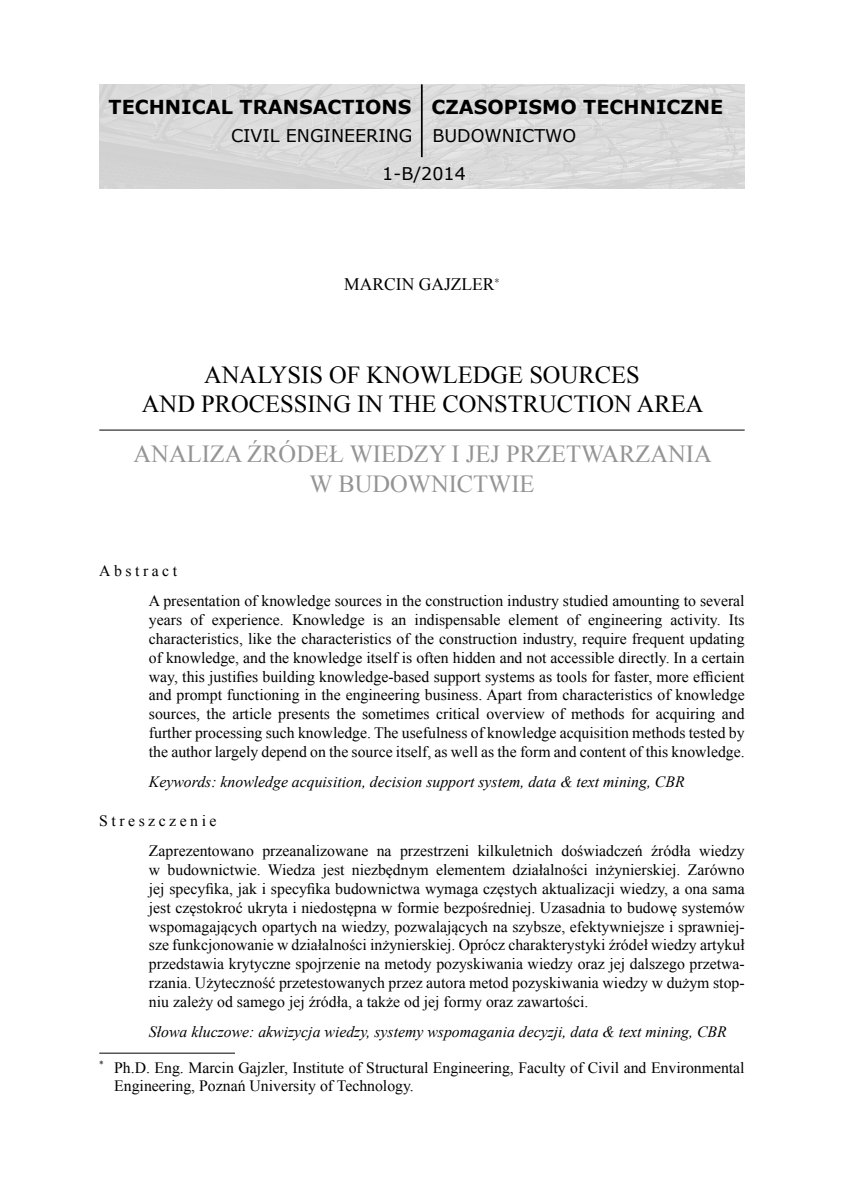
<style>
.page{position:relative;width:844px;height:1191px;background:#fff}
.page>*{position:absolute;margin:0;border:0;box-sizing:border-box;transform-origin:0 0}
.tytul_artykulu{font:24.5px/29.4px "Times New Roman";color:#000;text-align:center}
.tytul_artykulu-2{font:24.5px/29.4px "Times New Roman";color:#949494;text-align:center}
.t1{font:700 19.25px "Verdana";color:#000}
.t2{font:17.5px "Verdana";color:#000}
.autor{font:17.5px "Times New Roman";color:#000}
.streszczenie_tekst{font:15.75px/18.9px "Times New Roman";color:#000;text-align:justify}
.slowa_kluczowe{font:italic 15.75px "Times New Roman";color:#000}
.przypis_cz{font:15.75px/18.9px "Times New Roman";color:#000}
.streszczenie{font:15.75px "Times New Roman";letter-spacing:.22em;color:#000}
</style>
<div class="page">
<hr style="left:99px;top:1052px;width:136px;height:1px;background:#000">
<hr style="left:99px;top:429px;width:645px;height:1px;background:#000">
<img style="left:99px;top:84px;width:645px;height:105px">
<hr style="left:421px;top:84px;width:1px;height:73px;background:#000">
<p class="t1" style="left:109px;top:93px;width:304px">TECHNICAL TRANSACTIONS</p>
<p class="t2" style="left:231px;top:124px;width:183px">CIVIL ENGINEERING</p>
<p class="t2" style="left:382px;top:161px;width:85px">1-B/2014</p>
<p class="t1" style="left:431px;top:93px;width:293px">CZASOPISMO TECHNICZNE</p>
<p class="t2" style="left:432px;top:124px;width:145px">BUDOWNICTWO</p>
<p class="autor" style="left:344px;top:272px;width:152px">MARCIN GAJZLER</p>
<p class="tytul_artykulu" style="left:142px;top:359px;width:563px">ANALYSIS OF KNOWLEDGE SOURCES<br>AND PROCESSING IN THE CONSTRUCTION AREA</p>
<p class="tytul_artykulu-2" style="left:133px;top:439px;width:579px">ANALIZA ŹRÓDEŁ WIEDZY I JEJ PRZETWARZANIA<br>W BUDOWNICTWIE</p>
<p class="streszczenie" style="left:99px;top:560px;width:79px">Abstract</p>
<p class="streszczenie_tekst" style="left:149px;top:591px;width:597px">A presentation of knowledge sources in the construction industry studied amounting to several years of experience. Knowledge is an indispensable element of engineering activity. Its characteristics, like the characteristics of the construction industry, require frequent updating of knowledge, and the knowledge itself is often hidden and not accessible directly. In a certain way, this justifies building knowledge-based support systems as tools for faster, more efficient and prompt functioning in the engineering business. Apart from characteristics of knowledge sources, the article presents the sometimes critical overview of methods for acquiring and further processing such knowledge. The usefulness of knowledge acquisition methods tested by the author largely depend on the source itself, as well as the form and content of this knowledge.</p>
<p class="slowa_kluczowe" style="left:149px;top:770px;width:537px">Keywords: knowledge acquisition, decision support system, data &amp; text mining, CBR</p>
<p class="streszczenie" style="left:99px;top:810px;width:119px">Streszczenie</p>
<p class="streszczenie_tekst" style="left:149px;top:841px;width:597px">Zaprezentowano przeanalizowane na przestrzeni kilkuletnich doświadczeń źródła wiedzy w budownictwie. Wiedza jest niezbędnym elementem działalności inżynierskiej. Zarówno jej specyfika, jak i specyfika budownictwa wymaga częstych aktualizacji wiedzy, a ona sama jest częstokroć ukryta i niedostępna w formie bezpośredniej. Uzasadnia to budowę systemów wspomagających opartych na wiedzy, pozwalających na szybsze, efektywniejsze i sprawniej&shy;sze funkcjonowanie w działalności inżynierskiej. Oprócz charakterystyki źródeł wiedzy artykuł przedstawia krytyczne spojrzenie na metody pozyskiwania wiedzy oraz jej dalszego przetwa&shy;rzania. Użyteczność przetestowanych przez autora metod pozyskiwania wiedzy w dużym stop&shy;niu zależy od samego jej źródła, a także od jej formy oraz zawartości.</p>
<p class="slowa_kluczowe" style="left:149px;top:1020px;width:579px">Słowa kluczowe: akwizycja wiedzy, systemy wspomagania decyzji, data &amp; text mining, CBR</p>
<p class="przypis_cz" style="left:114px;top:1057px;width:631px;text-indent:-15px"><sup>*</sup> Ph.D. Eng. Marcin Gajzler, Institute of Structural Engineering, Faculty of Civil and Environmental<br>Engineering, Poznań University of Technology.</p>
</div>
